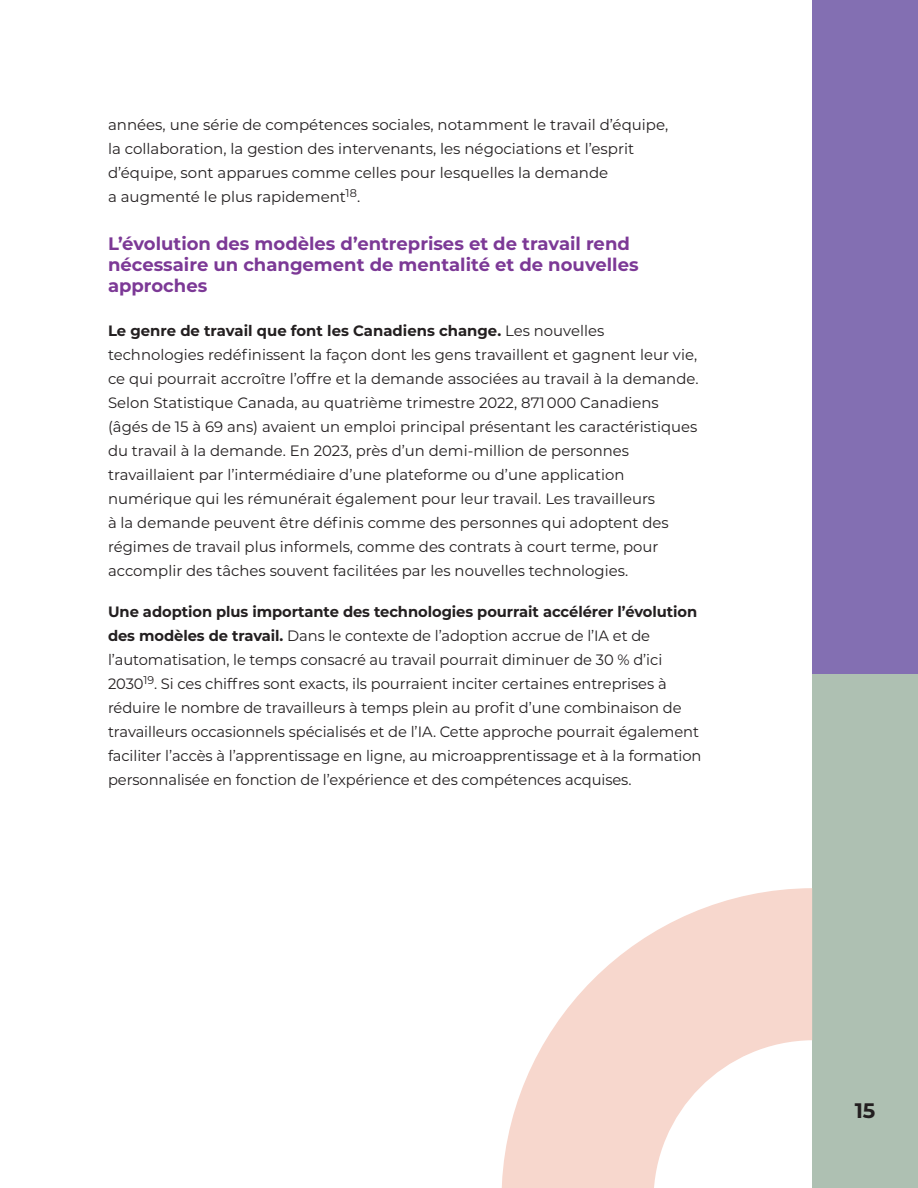
<style>
.page{position:relative;width:918px;height:1188px;background:#fff}
.page>*{position:absolute;margin:0;border:0;box-sizing:border-box;transform-origin:0 0}
.t1{font:700 21px "Montserrat";color:#231f20}
.t2{font:700 18px/21px "Montserrat";color:#7c3996}
.P__body_text{font:15px/24px "Montserrat";color:#231f20}
.s1{font-weight:700}
</style>
<div class="page">
<div style="left:812px;top:674px;width:106px;height:514px;background:#aec0b2"></div>
<div style="left:812px;top:0;width:106px;height:674px;background:#836fb2"></div>
<svg style="left:501px;top:888px;width:311px;height:300px;fill:#f7d7cd"></svg>
<p class="P__body_text" style="left:108px;top:112px;width:562px">années, une série de compétences sociales, notamment le travail d’équipe, la collaboration, la gestion des intervenants, les négociations et l’esprit d’équipe, sont apparues comme celles pour lesquelles la demande<br>a augmenté le plus rapidement<sup>18</sup>.</p>
<h3 class="t2" style="left:108px;top:232px;width:532px">L’évolution des modèles d’entreprises et de travail rend nécessaire un changement de mentalité et de nouvelles approches</h3>
<p class="P__body_text" style="left:108px;top:319px;width:592px"><span class="s1">Le genre de travail que font les Canadiens change.</span> Les nouvelles technologies redéfinissent la façon dont les gens travaillent et gagnent leur vie, ce qui pourrait accroître l’offre et la demande associées au travail à la demande.<br>Selon Statistique Canada, au quatrième trimestre 2022, 871 000 Canadiens (âgés de 15 à 69 ans) avaient un emploi principal présentant les caractéristiques du travail à la demande. En 2023, près d’un demi‑million de personnes travaillaient par l’intermédiaire d’une plateforme ou d’une application numérique qui les rémunérait également pour leur travail. Les travailleurs<br>à la demande peuvent être définis comme des personnes qui adoptent des régimes de travail plus informels, comme des contrats à court terme, pour accomplir des tâches souvent facilitées par les nouvelles technologies.</p>
<p class="P__body_text" style="left:108px;top:599px;width:595px"><span class="s1">Une adoption plus importante des technologies pourrait accélérer l’évolution des modèles de travail.</span> Dans le contexte de l’adoption accrue de l’IA et de l’automatisation, le temps consacré au travail pourrait diminuer de 30 % d’ici 2030<sup>19</sup>. Si ces chiffres sont exacts, ils pourraient inciter certaines entreprises à réduire le nombre de travailleurs à temps plein au profit d’une combinaison de travailleurs occasionnels spécialisés et de l’IA. Cette approche pourrait également faciliter l’accès à l’apprentissage en ligne, au microapprentissage et à la formation personnalisée en fonction de l’expérience et des compétences acquises.</p>
<h1 class="t1" style="left:855px;top:1095px;width:22px">15</h1>
</div>
